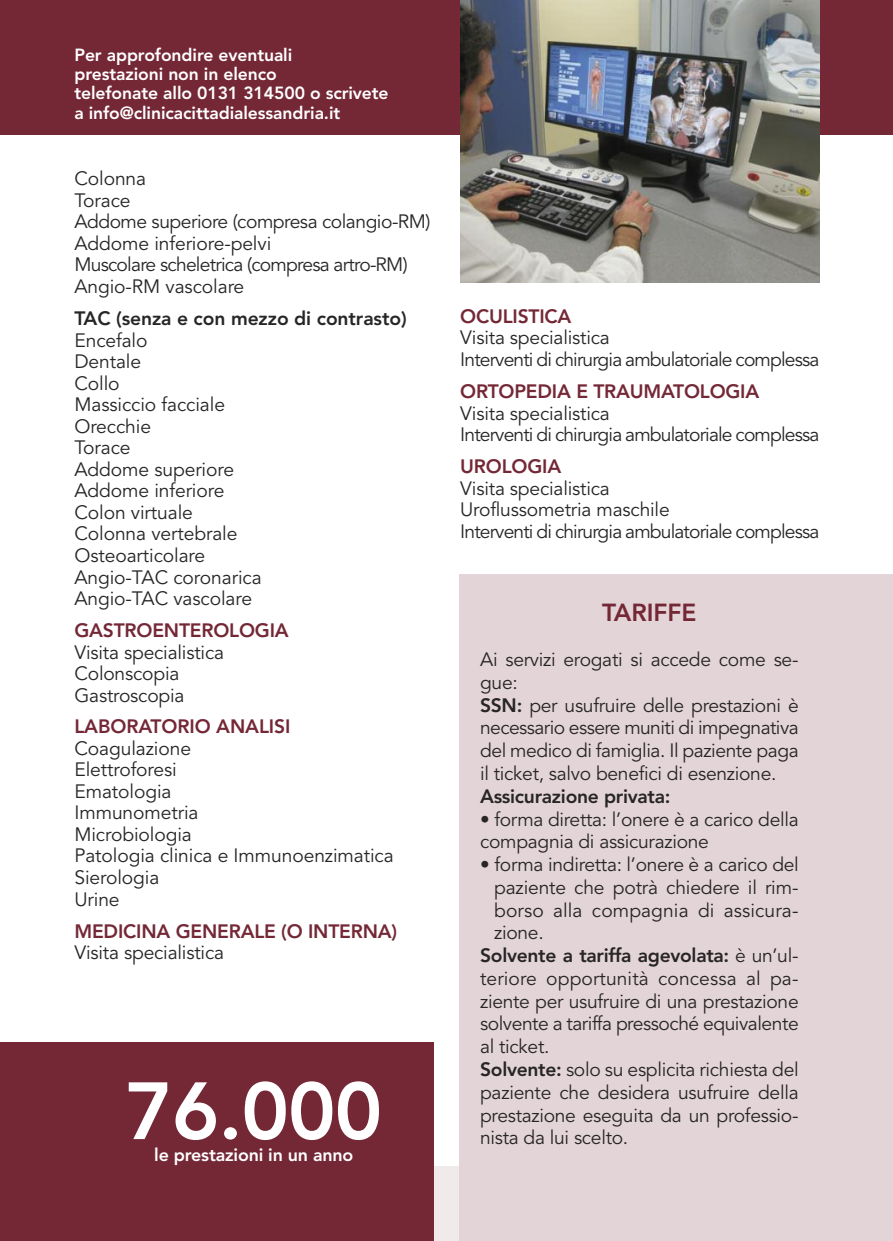
<style>
.page{position:relative;width:893px;height:1241px;background:#fff}
.page>*{position:absolute;margin:0;border:0;box-sizing:border-box;transform-origin:0 0}
.t1{font:800 80.15px "Avenir";color:#fff}
.t2{font:800 24.5px "Avenir";letter-spacing:-.005em;color:#742836}
.t3{font:19.25px/21.5px "Avenir";letter-spacing:-.015em;color:#272526}
.t4{font:19.25px/21.5px "Avenir";letter-spacing:-.045em;color:#272526}
.t5{font:800 19.25px "Avenir";letter-spacing:-.01em;color:#742836}
.t6{font:19.25px/21.5px "Avenir";letter-spacing:-.035em;color:#272526}
.t7{font:800 19.25px "Avenir";letter-spacing:-.015em;color:#272526}
.t8{font:19.25px "Avenir";letter-spacing:.005em;color:#272526}
.t9{font:800 17.85px "Avenir";letter-spacing:-.01em;color:#fff}
.t10{font:800 17.5px/19.2px "Avenir";letter-spacing:-.005em;color:#fff}
.s1{font-weight:800}
.s2{font-weight:400}
</style>
<div class="page">
<div style="left:0;top:1166px;width:893px;height:74px;background:#f1eaeb"></div>
<div style="left:0;top:0;width:893px;height:134px;background:#742836"></div>
<div style="left:459px;top:574px;width:434px;height:666px;background:#e3d4d7"></div>
<div style="left:0;top:1042px;width:434px;height:198px;background:#742836"></div>
<img style="left:460px;top:0;width:359px;height:282px">
<p class="t10" style="left:74px;top:45px;width:316px">Per approfondire eventuali<br>prestazioni non in elenco<br>telefonate allo 0131 314500 o scrivete a info@clinicacittadialessandria.it</p>
<p class="t3" style="left:74px;top:168px;width:358px">Colonna<br>Torace<br>Addome superiore (compresa colangio-RM)<br>Addome inferiore-pelvi<br>Muscolare scheletrica (compresa artro-RM)<br>Angio-RM vascolare</p>
<p class="t7" style="left:74px;top:303px;width:334px">TAC (senza e con mezzo di contrasto)</p>
<p class="t3" style="left:74px;top:329px;width:189px">Encefalo<br>Dentale<br>Collo<br>Massiccio facciale<br>Orecchie<br>Torace<br>Addome superiore<br>Addome inferiore<br>Colon virtuale<br>Colonna vertebrale<br>Osteoarticolare<br>Angio-TAC coronarica<br>Angio-TAC vascolare</p>
<p class="t5" style="left:74px;top:615px;width:216px">GASTROENTEROLOGIA</p>
<p class="t3" style="left:74px;top:641px;width:151px">Visita specialistica<br>Colonscopia<br>Gastroscopia</p>
<p class="t5" style="left:74px;top:711px;width:218px">LABORATORIO ANALISI</p>
<p class="t3" style="left:74px;top:737px;width:321px">Coagulazione<br>Elettroforesi<br>Ematologia<br>Immunometria<br>Microbiologia<br>Patologia clinica e Immunoenzimatica<br>Sierologia<br>Urine</p>
<p class="t5" style="left:74px;top:915px;width:324px">MEDICINA GENERALE (O INTERNA)</p>
<p class="t3" style="left:74px;top:941px;width:151px">Visita specialistica</p>
<h1 class="t1" style="left:125px;top:1048px;width:258px">76.000</h1>
<p class="t9" style="left:154px;top:1140px;width:201px">le prestazioni in un anno</p>
<p class="t5" style="left:460px;top:301px;width:113px">OCULISTICA</p>
<p class="t4" style="left:460px;top:327px;width:361px">Visita specialistica<br>Interventi di chirurgia ambulatoriale complessa</p>
<p class="t5" style="left:460px;top:376px;width:301px">ORTOPEDIA E TRAUMATOLOGIA</p>
<p class="t4" style="left:460px;top:402px;width:361px">Visita specialistica<br>Interventi di chirurgia ambulatoriale complessa</p>
<p class="t5" style="left:460px;top:451px;width:102px">UROLOGIA</p>
<p class="t6" style="left:460px;top:477px;width:361px">Visita specialistica<br>Uroflussometria maschile<br>Interventi di chirurgia ambulatoriale complessa</p>
<p class="t2" style="left:602px;top:593px;width:96px">TARIFFE</p>
<p class="t3" style="left:480px;top:648px;width:320px;line-height:22.8px">Ai servizi erogati si accede come se&shy;gue:<br><span class="s1">SSN:</span> per usufruire delle prestazioni è necessario essere muniti di impegnativa del medico di famiglia. Il paziente paga il ticket, salvo benefici di esenzione.</p>
<p class="t7" style="left:480px;top:781px;width:192px">Assicurazione privata:</p>
<p class="t3" style="left:480px;top:807px;width:320px;line-height:22.8px">• forma diretta: l’onere è a carico della compagnia di assicurazione</p>
<p class="t3" style="left:480px;top:853px;width:320px">• forma indiretta: l’onere è a carico del</p>
<p class="t3" style="left:494px;top:876px;width:306px">paziente che potrà chiedere il rim-</p>
<p class="t8" style="left:494px;top:898px;width:306px">borso alla compagnia di assicura-</p>
<p class="t3" style="left:494px;top:922px;width:51px">zione.</p>
<p class="t7" style="left:480px;top:940px;width:320px">Solvente a tariffa agevolata: <span class="s2">è un’ul-</span></p>
<p class="t8" style="left:480px;top:966px;width:320px">teriore opportunità concessa al pa-</p>
<p class="t3" style="left:480px;top:990px;width:320px">ziente per usufruire di una prestazione</p>
<p class="t3" style="left:480px;top:1013px;width:320px">solvente a tariffa pressoché equivalente</p>
<p class="t3" style="left:480px;top:1035px;width:71px">al ticket.</p>
<p class="t3" style="left:480px;top:1058px;width:320px"><span class="s1">Solvente:</span> solo su esplicita richiesta del</p>
<p class="t3" style="left:480px;top:1081px;width:320px">paziente che desidera usufruire della</p>
<p class="t3" style="left:480px;top:1104px;width:320px">prestazione eseguita da un professio-</p>
<p class="t3" style="left:480px;top:1126px;width:150px">nista da lui scelto.</p>
</div>
